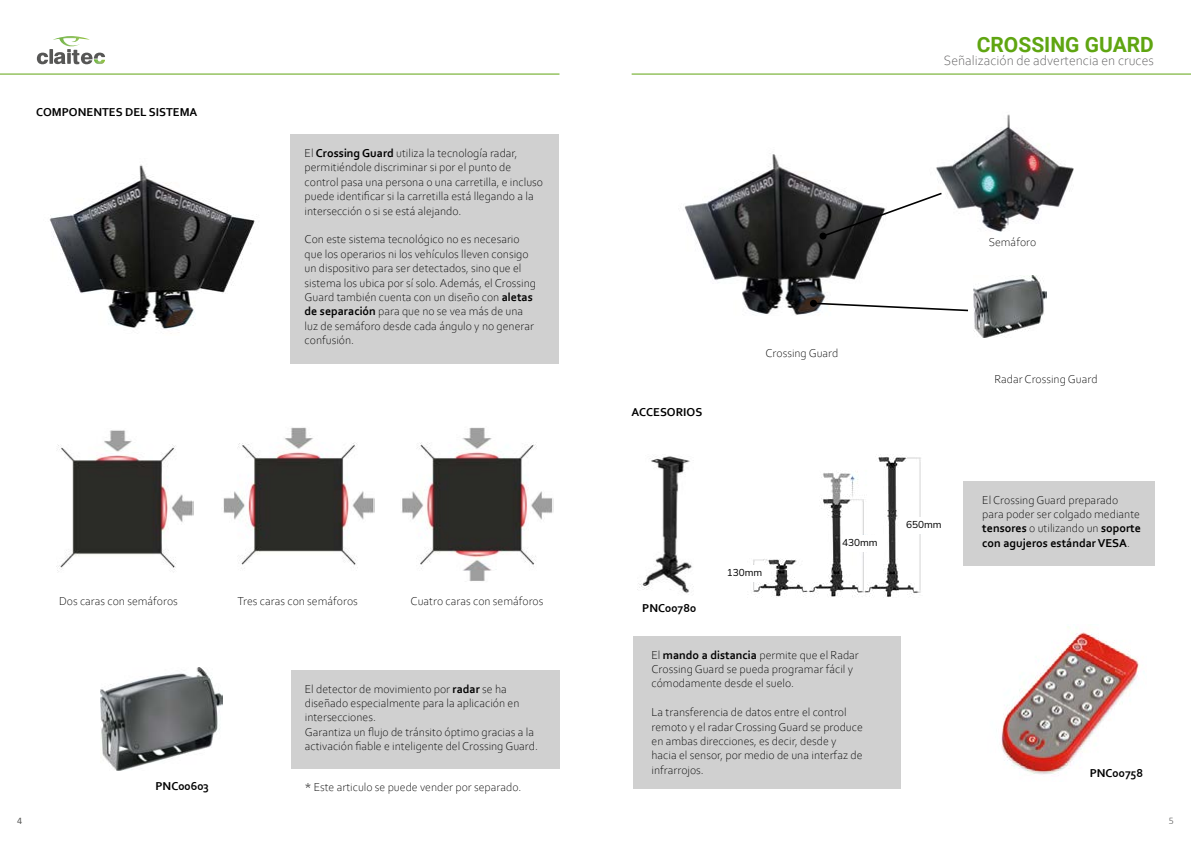
<style>
.page{position:relative;width:1191px;height:842px;background:#fff}
.page>*{position:absolute;margin:0;border:0;box-sizing:border-box;transform-origin:0 0}
.t1{font:700 21px "Roboto";color:#5fa511}
.t2{font:300 14px "Corbel";color:#585758}
.t3{font:300 12px/14.4px "Corbel";color:#000}
.t4{font:700 12px "Corbel";color:#000}
.t5{font:200 10px "Mulish";color:#000}
.t6{font:10px "Calibri";color:#595958}
.t7{font:300 10px "Calibri";color:#595958}
.s1{font-weight:700}
</style>
<div class="page">
<img style="left:936px;top:114px;width:138px;height:118px">
<img style="left:973px;top:276px;width:73px;height:62px">
<img style="left:684px;top:154px;width:189px;height:161px">
<svg style="left:822px;top:191px;width:121px;height:47px"></svg>
<svg style="left:812px;top:302px;width:156px;height:10px"></svg>
<div style="left:819px;top:233px;width:7px;height:7px;background:#000;border-radius:50%"></div>
<div style="left:810px;top:300px;width:7px;height:7px;background:#000;border-radius:50%"></div>
<img style="left:56px;top:430px;width:138px;height:143px">
<img style="left:223px;top:427px;width:151px;height:141px">
<img style="left:402px;top:427px;width:151px;height:154px">
<div style="left:290px;top:134px;width:269px;height:230px;background:#d0d0d0"></div>
<div style="left:291px;top:670px;width:268px;height:98px;background:#d0d0d0"></div>
<img style="left:49px;top:164px;width:206px;height:170px">
<img style="left:53px;top:36px;width:37px;height:11px">
<svg style="left:37px;top:49px;width:68px;height:15px"></svg>
<hr style="left:0;top:74px;width:559px;height:1px;background:#5fa511">
<img style="left:101px;top:668px;width:121px;height:102px">
<img style="left:753px;top:454px;width:168px;height:144px">
<div style="left:726px;top:566px;width:43px;height:16px;background:#fff"></div>
<img style="left:637px;top:456px;width:57px;height:139px">
<hr style="left:631px;top:74px;width:560px;height:1px;background:#5fa511">
<div style="left:963px;top:481px;width:192px;height:84px;background:#d0d0d0"></div>
<div style="left:633px;top:636px;width:267px;height:153px;background:#d0d0d0"></div>
<div style="left:841px;top:535px;width:43px;height:16px;background:#fff"></div>
<div style="left:905px;top:517px;width:43px;height:16px;background:#fff"></div>
<img style="left:1001px;top:626px;width:143px;height:149px">
<p class="t4" style="left:36px;top:105px;width:163px">COMPONENTES DEL SISTEMA</p>
<p class="t3" style="left:305px;top:145px;width:240px">El <span class="s1">Crossing Guard</span> utiliza la tecnología radar, permitiéndole discriminar si por el punto de control pasa una persona o una carretilla, e incluso puede identificar si la carretilla está llegando a la intersección o si se está alejando.</p>
<p class="t3" style="left:305px;top:232px;width:233px">Con este sistema tecnológico no es necesario que los operarios ni los vehículos lleven consigo un dispositivo para ser detectados, sino que el sistema los ubica por sí solo. Además, el Crossing Guard también cuenta con un diseño con <span class="s1">aletas de separación</span> para que no se vea más de una luz de semáforo desde cada ángulo y no generar confusión.</p>
<p class="t3" style="left:59px;top:593px;width:120px">Dos caras con semáforos</p>
<p class="t3" style="left:237px;top:593px;width:122px">Tres caras con semáforos</p>
<p class="t3" style="left:410px;top:593px;width:134px">Cuatro caras con semáforos</p>
<p class="t4" style="left:155px;top:778px;width:55px">PNC00603</p>
<p class="t3" style="left:305px;top:681px;width:235px">El detector de movimiento por <span class="s1">radar</span> se ha diseñado especialmente para la aplicación en intersecciones.<br>Garantiza un flujo de tránsito óptimo gracias a la activación fiable e inteligente del Crossing Guard.</p>
<p class="t3" style="left:305px;top:779px;width:218px">* Este articulo se puede vender por separado.</p>
<h1 class="t1" style="left:976px;top:30px;width:179px">CROSSING GUARD</h1>
<p class="t2" style="left:944px;top:51px;width:211px">Señalización de advertencia en cruces</p>
<p class="t4" style="left:631px;top:405px;width:72px">ACCESORIOS</p>
<p class="t3" style="left:765px;top:345px;width:74px">Crossing Guard</p>
<p class="t4" style="left:642px;top:601px;width:56px">PNC00780</p>
<p class="t5" style="left:727px;top:566px;width:37px">130mm</p>
<p class="t5" style="left:842px;top:536px;width:37px">430mm</p>
<p class="t3" style="left:651px;top:647px;width:209px">El <span class="s1">mando a distancia</span> permite que el Radar<br>Crossing Guard se pueda programar fácil y cómodamente desde el suelo.</p>
<p class="t3" style="left:651px;top:704px;width:213px">La transferencia de datos entre el control remoto y el radar Crossing Guard se produce en ambas direcciones, es decir, desde y hacia el sensor, por medio de una interfaz de infrarrojos.</p>
<p class="t5" style="left:906px;top:517px;width:37px">650mm</p>
<p class="t3" style="left:988px;top:235px;width:49px">Semáforo</p>
<p class="t3" style="left:994px;top:371px;width:105px">Radar Crossing Guard</p>
<p class="t3" style="left:982px;top:492px;width:160px">El Crossing Guard preparado para poder ser colgado mediante <span class="s1">tensores</span> o utilizando un <span class="s1">soporte con agujeros estándar VESA</span>.</p>
<p class="t4" style="left:1089px;top:766px;width:55px">PNC00758</p>
<p class="t6" style="left:17px;top:814px;width:7px">4</p>
<p class="t7" style="left:1168px;top:814px;width:7px">5</p>
</div>
